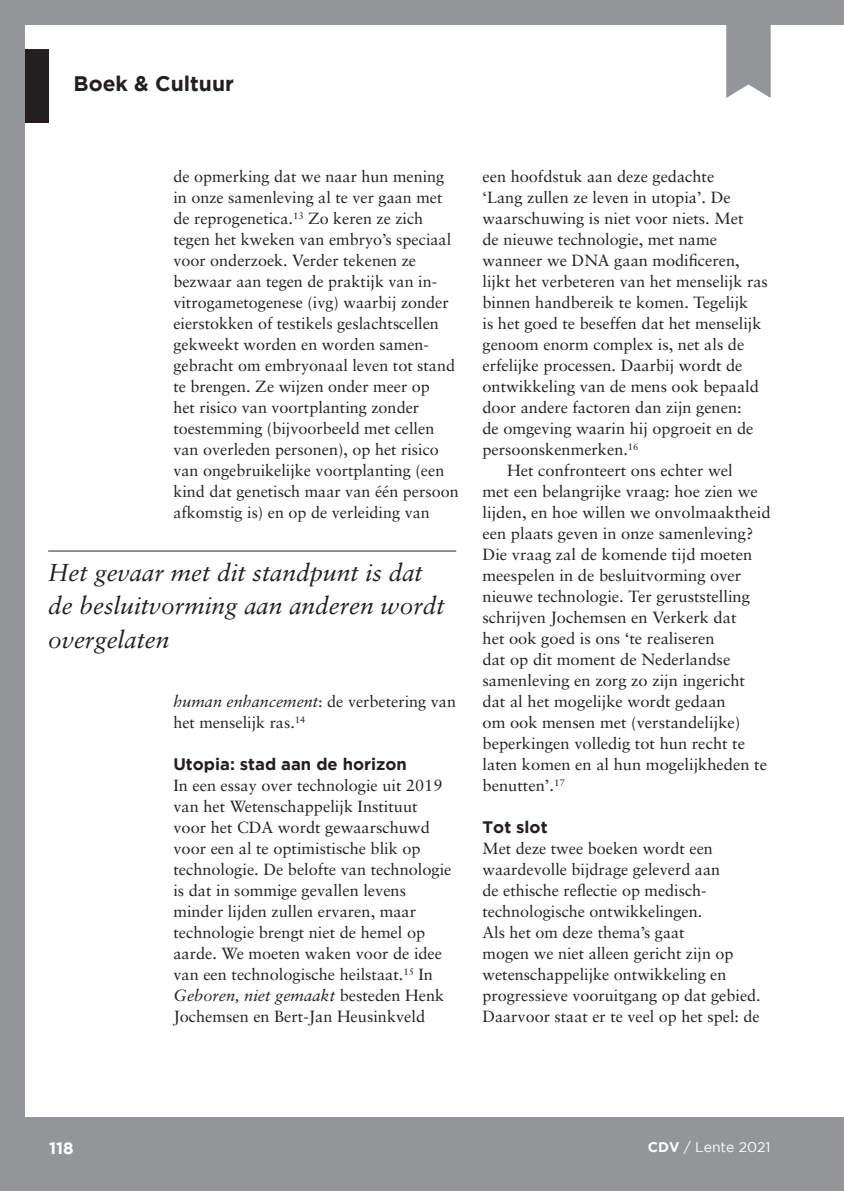
<style>
.page{position:relative;width:844px;height:1191px;background:#fff}
.page>*{position:absolute;margin:0;border:0;box-sizing:border-box;transform-origin:0 0}
.t1{font:italic 24.5px/33.2px "Sabon LT";color:#231f20}
.t2{font:700 21px "Gotham";color:#231f20}
.t3{font:700 16.62px "Gotham";color:#231f20}
.t4{font:700 16.62px "Gotham";color:#fff}
.t5{font:16.1px/21px "Sabon LT";color:#231f20}
.t6{font:14px "Gotham";color:#fff}
.s1{font-style:italic}
.s2{font-weight:700}
</style>
<div class="page">
<svg style="left:726px;top:24px;width:44px;height:74px;background:#9d9fa2"></svg>
<hr style="left:48px;top:550px;width:408px;height:1px;background:#231f20">
<div style="left:0;top:49px;width:49px;height:73px;background:#231f20"></div>
<div style="left:0;top:1117px;width:843px;height:74px;background:#939598"></div>
<div style="left:0;top:0;width:843px;height:24px;background:#939598"></div>
<div style="left:0;top:0;width:24px;height:1191px;background:#939598"></div>
<h2 class="t2" style="left:73px;top:71px;width:162px">Boek &amp; Cultuur</h2>
<p class="t5" style="left:173px;top:166px;width:287px">de opmerking dat we naar hun mening in onze samenleving al te ver gaan met de reprogenetica.<sup>13</sup> Zo keren ze zich tegen het kweken van embryo’s speciaal voor onderzoek. Verder tekenen ze bezwaar aan tegen de praktijk van in&shy;vitrogametogenese (ivg) waarbij zonder eierstokken of testikels geslachtscellen gekweekt worden en worden samen&shy;gebracht om embryonaal leven tot stand te brengen. Ze wijzen onder meer op<br>het risico van voortplanting zonder toestemming (bijvoorbeeld met cellen van overleden personen), op het risico van ongebruikelijke voortplanting (een kind dat genetisch maar van één persoon afkomstig is) en op de verleiding van</p>
<h1 class="t1" style="left:48px;top:556px;width:398px">Het gevaar met dit standpunt is dat de besluitvorming aan anderen wordt overgelaten</h1>
<p class="t5" style="left:173px;top:691px;width:284px"><span class="s1">human enhancement</span>: de verbetering van het menselijk ras.<sup>14</sup></p>
<p class="t3" style="left:173px;top:755px;width:235px">Utopia: stad aan de horizon</p>
<p class="t5" style="left:173px;top:775px;width:279px">In een essay over technologie uit 2019 van het Wetenschappelijk Instituut voor het CDA wordt gewaarschuwd voor een al te optimistische blik op technologie. De belofte van technologie is dat in sommige gevallen levens minder lijden zullen ervaren, maar technologie brengt niet de hemel op aarde. We moeten waken voor de idee van een technologische heilstaat.<sup>15</sup> In <span class="s1">Geboren, niet gemaakt</span> besteden Henk Jochemsen en Bert-Jan Heusinkveld</p>
<p class="t5" style="left:482px;top:166px;width:233px">een hoofdstuk aan deze gedachte</p>
<p class="t5" style="left:482px;top:187px;width:250px">‘Lang zullen ze leven in utopia’. De</p>
<p class="t5" style="left:482px;top:208px;width:262px">waarschuwing is niet voor niets. Met</p>
<p class="t5" style="left:482px;top:229px;width:236px">de nieuwe technologie, met name</p>
<p class="t5" style="left:482px;top:250px;width:259px">wanneer we DNA gaan modificeren,</p>
<p class="t5" style="left:482px;top:271px;width:287px">lijkt het verbeteren van het menselijk ras</p>
<p class="t5" style="left:482px;top:292px;width:267px">binnen handbereik te komen. Tegelijk</p>
<p class="t5" style="left:482px;top:313px;width:280px">is het goed te beseffen dat het menselijk</p>
<p class="t5" style="left:482px;top:334px;width:263px">genoom enorm complex is, net als de</p>
<p class="t5" style="left:482px;top:355px;width:261px">erfelijke processen. Daarbij wordt de</p>
<p class="t5" style="left:482px;top:376px;width:278px">ontwikkeling van de mens ook bepaald</p>
<p class="t5" style="left:482px;top:397px;width:260px">door andere factoren dan zijn genen:</p>
<p class="t5" style="left:482px;top:418px;width:272px">de omgeving waarin hij opgroeit en de</p>
<p class="t5" style="left:482px;top:439px;width:157px">persoonskenmerken.<sup>16</sup></p>
<p class="t5" style="left:507px;top:460px;width:227px">Het confronteert ons echter wel</p>
<p class="t5" style="left:482px;top:481px;width:277px">met een belangrijke vraag: hoe zien we</p>
<p class="t5" style="left:482px;top:502px;width:289px">lijden, en hoe willen we onvolmaaktheid</p>
<p class="t5" style="left:482px;top:523px;width:272px">een plaats geven in onze samenleving?</p>
<p class="t5" style="left:482px;top:544px;width:271px">Die vraag zal de komende tijd moeten</p>
<p class="t5" style="left:482px;top:565px;width:260px">meespelen in de besluitvorming over</p>
<p class="t5" style="left:482px;top:586px;width:269px">nieuwe technologie. Ter geruststelling</p>
<p class="t5" style="left:482px;top:607px;width:255px">schrijven Jochemsen en Verkerk dat</p>
<p class="t5" style="left:482px;top:628px;width:234px">het ook goed is ons ‘te realiseren</p>
<p class="t5" style="left:482px;top:649px;width:249px">dat op dit moment de Nederlandse</p>
<p class="t5" style="left:482px;top:670px;width:264px">samenleving en zorg zo zijn ingericht</p>
<p class="t5" style="left:482px;top:691px;width:245px">dat al het mogelijke wordt gedaan</p>
<p class="t5" style="left:482px;top:712px;width:259px">om ook mensen met (verstandelijke)</p>
<p class="t5" style="left:482px;top:733px;width:264px">beperkingen volledig tot hun recht te</p>
<p class="t5" style="left:482px;top:754px;width:286px">laten komen en al hun mogelijkheden te</p>
<p class="t5" style="left:482px;top:775px;width:84px">benutten’.<sup>17</sup></p>
<p class="t3" style="left:482px;top:818px;width:67px">Tot slot</p>
<p class="t5" style="left:482px;top:838px;width:279px">Met deze twee boeken wordt een waardevolle bijdrage geleverd aan<br>de ethische reflectie op medisch&shy;technologische ontwikkelingen.<br>Als het om deze thema’s gaat<br>mogen we niet alleen gericht zijn op wetenschappelijke ontwikkeling en progressieve vooruitgang op dat gebied.<br>Daarvoor staat er te veel op het spel: de</p>
<p class="t4" style="left:49px;top:1138px;width:26px">118</p>
<p class="t6" style="left:647px;top:1138px;width:124px"><span class="s2">CDV</span> / Lente 2021</p>
</div>
